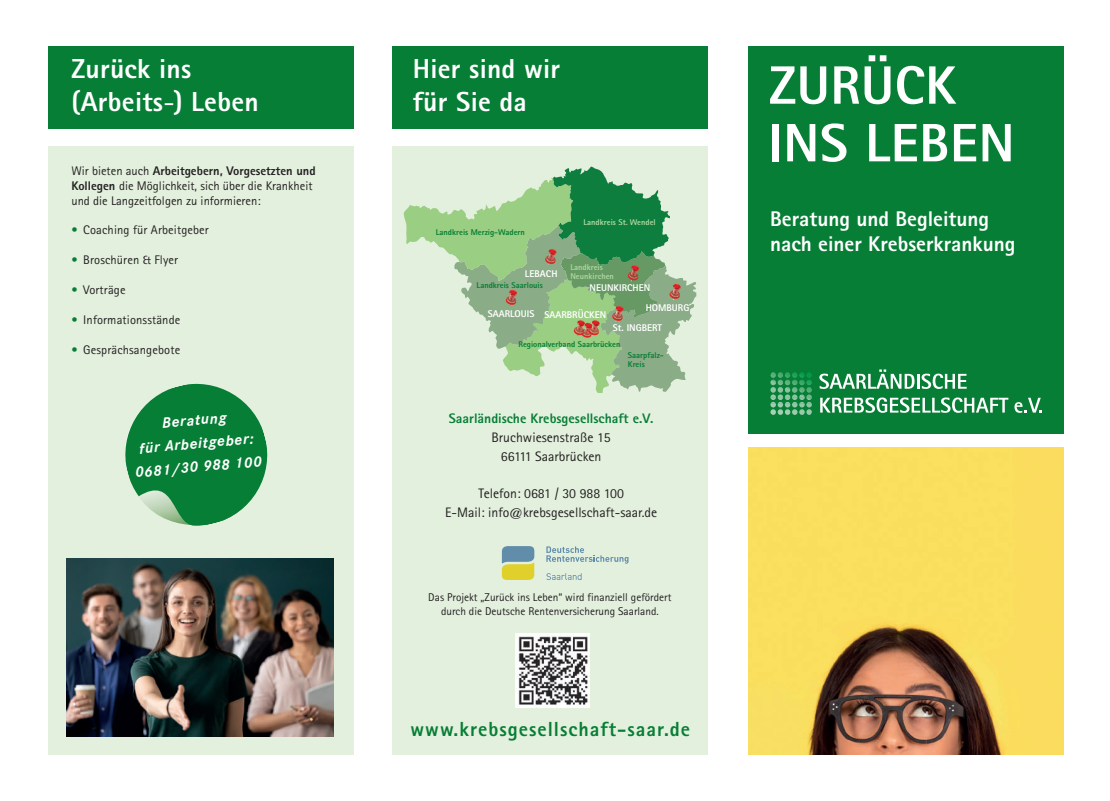
<style>
.page{position:relative;width:1110px;height:801px;background:#fff}
.page>*{position:absolute;margin:0;border:0;box-sizing:border-box;transform-origin:0 0}
.t1{font:800 54.12px "Rotis Sans Serif";letter-spacing:.01em;color:#fff}
.t2{font:800 27.5px/33px "Rotis Sans Serif";letter-spacing:.01em;color:#fff}
.t3{font:800 21.25px/25px "Rotis Sans Serif";color:#fff}
.t4{font:800 20.38px "Rotis Sans Serif";letter-spacing:.05em;color:#077e35}
.t5{font:italic 700 14.62px/23.4px "Corporate SBQ";color:#fff;text-align:center}
.t6{font:13.75px/18.8px "Rotis Sans Serif";color:#231f20;text-align:center}
.t7{font:800 13.75px "Rotis Sans Serif";color:#077e35}
.t8{font:12.5px/15px "Rotis Sans Serif";letter-spacing:.01em;color:#231f20}
.t9{font:11.25px/13.5px "Rotis Sans Serif";color:#231f20;text-align:center}
.t10{font:800 9.75px "Rotis Sans Serif";color:#fff}
.t11{font:800 8.38px/9.5px "Rotis Sans Serif";color:#077e35}
.t12{font:800 8.38px/9.5px "Rotis Sans Serif";color:#acd7a0}
.s1{font-weight:400}
.s2{font-weight:800}
.s3{color:#077e35}
</style>
<div class="page">
<div style="left:392px;top:46px;width:315px;height:83px;background:#077e35"></div>
<div style="left:392px;top:147px;width:315px;height:608px;background:#e3f0de"></div>
<div style="left:48px;top:46px;width:305px;height:83px;background:#077e35"></div>
<div style="left:48px;top:147px;width:305px;height:608px;background:#e3f0de"></div>
<svg style="left:125px;top:383px;width:143px;height:143px"></svg>
<img style="left:66px;top:558px;width:267px;height:178px">
<svg style="left:403px;top:167px;width:293px;height:226px"></svg>
<img style="left:515px;top:633px;width:74px;height:75px">
<img style="left:748px;top:447px;width:315px;height:307px">
<div style="left:747px;top:46px;width:316px;height:387px;background:#077e35"></div>
<svg style="left:770px;top:372px;width:41px;height:43px"></svg>
<svg style="left:819px;top:369px;width:95px;height:20px"></svg>
<hr style="left:916px;top:374px;width:3px;height:15px;background:#fff">
<svg style="left:921px;top:374px;width:45px;height:15px"></svg>
<svg style="left:820px;top:397px;width:188px;height:16px"></svg>
<svg style="left:1014px;top:398px;width:27px;height:15px"></svg>
<svg style="left:501px;top:546px;width:33px;height:34px"></svg>
<svg style="left:546px;top:546px;width:82px;height:18px"></svg>
<svg style="left:546px;top:573px;width:35px;height:7px"></svg>
<h2 class="t2" style="left:71px;top:55px;width:189px">Zurück ins (Arbeits<span class="s1">-</span>) Leben</h2>
<p class="t8" style="left:71px;top:165px;width:245px">Wir bieten auch <span class="s2">Arbeitgebern, Vorgesetzten und<br>Kollegen</span> die Möglichkeit, sich über die Krankheit und die Langzeitfolgen zu informieren:</p>
<p class="t8" style="left:71px;top:223px;width:139px"><span class="s3">•</span> Coaching für Arbeitgeber</p>
<p class="t8" style="left:71px;top:253px;width:108px"><span class="s3">•</span> Broschüren &amp; Flyer</p>
<p class="t8" style="left:71px;top:283px;width:56px"><span class="s3">•</span> Vorträge</p>
<p class="t8" style="left:71px;top:313px;width:110px"><span class="s3">•</span> Informationsstände</p>
<p class="t8" style="left:71px;top:343px;width:110px"><span class="s3">•</span> Gesprächsangebote</p>
<h2 class="t2" style="left:412px;top:55px;width:149px">Hier sind wir für Sie da</h2>
<p class="t11" style="left:435px;top:229px;width:91px">Landkreis Merzig-Wadern</p>
<p class="t12" style="left:583px;top:218px;width:74px">Landkreis St. Wendel</p>
<p class="t12" style="left:570px;top:263px;width:45px">Landkreis<br>Neunkirchen</p>
<p class="t10" style="left:525px;top:270px;width:34px">LEBACH</p>
<p class="t10" style="left:487px;top:311px;width:120px">SAARLOUIS SAARBRÜCKEN</p>
<p class="t11" style="left:476px;top:281px;width:68px">Landkreis Saarlouis</p>
<p class="t10" style="left:589px;top:284px;width:62px">NEUNKIRCHEN</p>
<p class="t10" style="left:645px;top:304px;width:45px">HOMBURG</p>
<p class="t10" style="left:612px;top:324px;width:51px">St. INGBERT</p>
<p class="t11" style="left:518px;top:340px;width:103px">Regionalverband Saarbrücken</p>
<p class="t11" style="left:627px;top:351px;width:37px">Saarpfalz-<br>Kreis</p>
<p class="t5" style="left:130px;top:414px;width:128px;rotate:-5deg">Beratung<br>für Arbeitgeber:<br>0681/30 988 100</p>
<p class="t7" style="left:448px;top:413px;width:206px">Saarländische Krebsgesellschaft e.V.</p>
<p class="t6" style="left:491px;top:429px;width:121px">Bruchwiesenstraße 15<br>66111 Saarbrücken</p>
<p class="t6" style="left:445px;top:485px;width:214px">Telefon: 0681 / 30 988 100<br>E-Mail: info@krebsgesellschaft-saar.de</p>
<p class="t9" style="left:428px;top:592px;width:245px">Das Projekt „Zurück ins Leben“ wird finanziell gefördert durch die Deutsche Rentenversicherung Saarland.</p>
<h3 class="t4" style="left:410px;top:721px;width:281px">www.krebsgesellschaft-saar.de</h3>
<h1 class="t1" style="left:769px;top:65px;width:188px">ZURÜCK</h1>
<h1 class="t1" style="left:768px;top:123px;width:247px">INS LEBEN</h1>
<h3 class="t3" style="left:770px;top:209px;width:247px">Beratung und Begleitung nach einer Krebserkrankung</h3>
</div>
